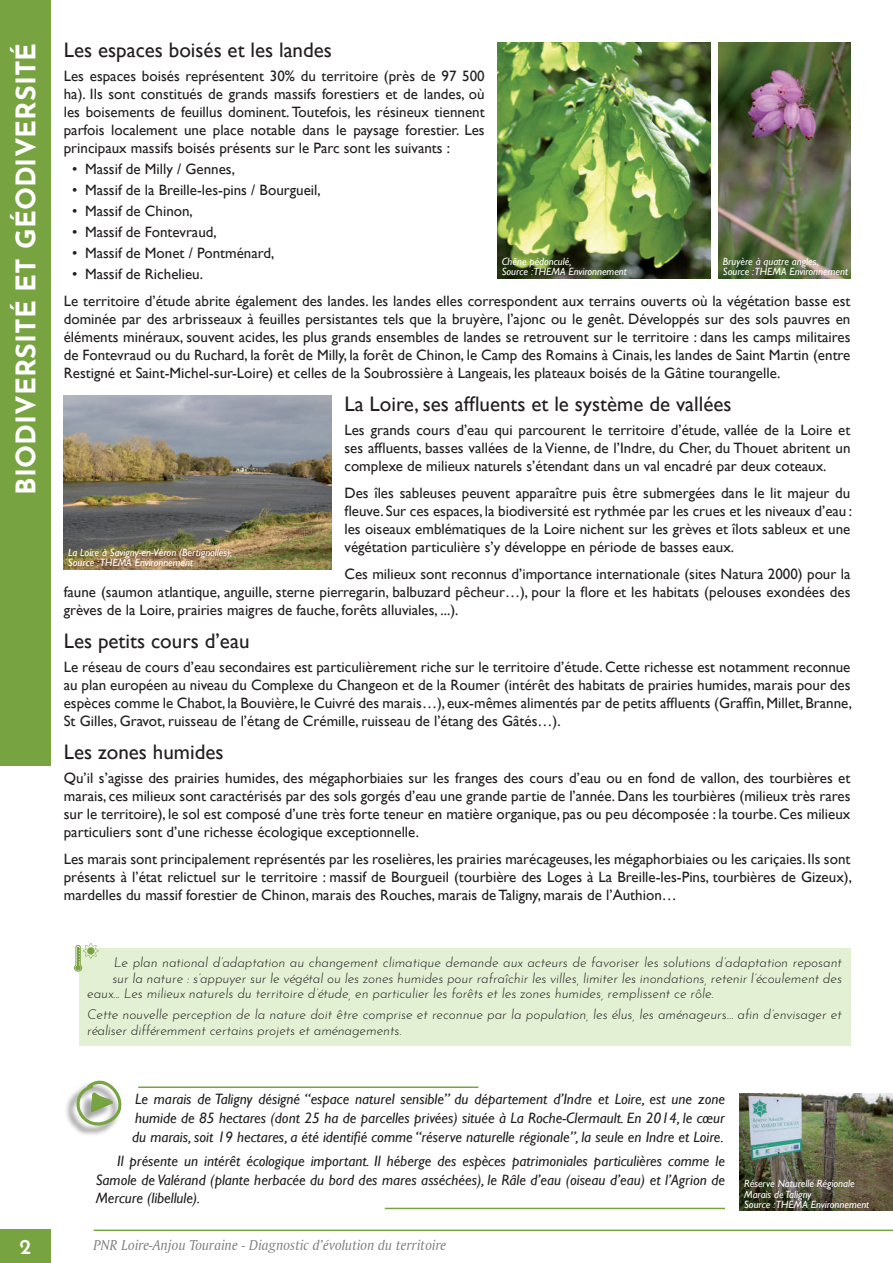
<style>
.page{position:relative;width:893px;height:1263px;background:#fff}
.page>*{position:absolute;margin:0;border:0;box-sizing:border-box;transform-origin:0 0}
.t1{font:700 27px "Josefin Sans";color:#fff}
.t2{font:21px "Gill Sans";color:#231f20}
.t3{font:600 21px "Josefin Sans";color:#fff}
.t4{font:15px/18px "Gill Sans";color:#231f20;text-align:justify}
.t5{font:italic 15px/18.8px "Gill Sans";color:#231f20;text-align:justify}
.t6{font:15px "Amerigo BT Italic A";color:#808285}
.t7{font:italic 300 13.5px/15.8px "Josefin Sans";letter-spacing:-.005em;color:#231f20}
.t8{font:italic 10.5px/10.5px "Gill Sans";color:#fff}
</style>
<div class="page">
<div style="left:0;top:0;width:51px;height:765px;background:#78a341"></div>
<div style="left:0;top:1229px;width:51px;height:34px;background:#78a341"></div>
<hr style="left:94px;top:1229px;width:799px;height:2px;background:#78a341">
<img style="left:497px;top:43px;width:213px;height:236px">
<img style="left:719px;top:43px;width:131px;height:236px">
<div style="left:79px;top:948px;width:771px;height:98px;background:#e4f0d4"></div>
<svg style="left:74px;top:943px;width:25px;height:28px"></svg>
<img style="left:64px;top:395px;width:268px;height:175px">
<img style="left:740px;top:1094px;width:153px;height:117px">
<div style="left:64px;top:1080px;width:57px;height:58px;background:#231f20;opacity:.4"></div>
<svg style="left:76px;top:1080px;width:46px;height:46px"></svg>
<hr style="left:138px;top:1086px;width:340px;height:2px;background:#78a341">
<hr style="left:385px;top:1208px;width:340px;height:1px;background:#78a341">
<h1 class="t1" style="left:2px;top:495px;width:454px;rotate:-90deg">Biodiversité et géodiversité</h1>
<h2 class="t3" style="left:20px;top:1228px;width:13px">2</h2>
<h2 class="t2" style="left:64px;top:38px;width:270px">Les espaces boisés et les landes</h2>
<p class="t4" style="left:64px;top:67px;width:422px">Les espaces boisés représentent 30% du territoire (près de 97 500 ha). Ils sont constitués de grands massifs forestiers et de landes, où les boisements de feuillus dominent. Toutefois, les résineux tiennent parfois localement une place notable dans le paysage forestier. Les principaux massifs boisés présents sur le Parc sont les suivants :</p>
<p class="t4" style="left:85px;top:159px;width:237px;line-height:21px;text-align:left">Massif de Milly / Gennes,<br>Massif de la Breille-les-pins / Bourgueil,<br>Massif de Chinon,<br>Massif de Fontevraud,<br>Massif de Monet / Pontménard,<br>Massif de Richelieu.</p>
<p class="t4" style="left:64px;top:292px;width:788px">Le territoire d’étude abrite également des landes. les landes elles correspondent aux terrains ouverts où la végétation basse est dominée par des arbrisseaux à feuilles persistantes tels que la bruyère, l’ajonc ou le genêt. Développés sur des sols pauvres en éléments minéraux, souvent acides, les plus grands ensembles de landes se retrouvent sur le territoire : dans les camps militaires de Fontevraud ou du Ruchard, la forêt de Milly, la forêt de Chinon, le Camp des Romains à Cinais, les landes de Saint Martin (entre Restigné et Saint-Michel-sur-Loire) et celles de la Soubrossière à Langeais, les plateaux boisés de la Gâtine tourangelle.</p>
<h2 class="t2" style="left:344px;top:392px;width:389px">La Loire, ses affluents et le système de vallées</h2>
<p class="t4" style="left:344px;top:421px;width:508px">Les grands cours d’eau qui parcourent le territoire d’étude, vallée de la Loire et ses affluents, basses vallées de la Vienne, de l’Indre, du Cher, du Thouet abritent un complexe de milieux naturels s’étendant dans un val encadré par deux coteaux.</p>
<p class="t4" style="left:344px;top:484px;width:509px">Des îles sableuses peuvent apparaître puis être submergées dans le lit majeur du fleuve. Sur ces espaces, la biodiversité est rythmée par les crues et les niveaux d’eau : les oiseaux emblématiques de la Loire nichent sur les grèves et îlots sableux et une végétation particulière s’y développe en période de basses eaux.</p>
<p class="t4" style="left:64px;top:565px;width:788px;text-indent:281px">Ces milieux sont reconnus d’importance internationale (sites Natura 2000) pour la faune (saumon atlantique, anguille, sterne pierregarin, balbuzard pêcheur…), pour la flore et les habitats (pelouses exondées des grèves de la Loire, prairies maigres de fauche, forêts alluviales, ...).</p>
<h2 class="t2" style="left:64px;top:629px;width:187px">Les petits cours d’eau</h2>
<p class="t4" style="left:64px;top:658px;width:790px">Le réseau de cours d’eau secondaires est particulièrement riche sur le territoire d’étude. Cette richesse est notamment reconnue au plan européen au niveau du Complexe du Changeon et de la Roumer (intérêt des habitats de prairies humides, marais pour des espèces comme le Chabot, la Bouvière, le Cuivré des marais…), eux-mêmes alimentés par de petits affluents (Graffin, Millet, Branne, St Gilles, Gravot, ruisseau de l’étang de Crémille, ruisseau de l’étang des Gâtés…).</p>
<h2 class="t2" style="left:64px;top:740px;width:161px">Les zones humides</h2>
<p class="t4" style="left:64px;top:769px;width:788px">Qu’il s’agisse des prairies humides, des mégaphorbiaies sur les franges des cours d’eau ou en fond de vallon, des tourbières et marais, ces milieux sont caractérisés par des sols gorgés d’eau une grande partie de l’année. Dans les tourbières (milieux très rares sur le territoire), le sol est composé d’une très forte teneur en matière organique, pas ou peu décomposée : la tourbe. Ces milieux particuliers sont d’une richesse écologique exceptionnelle.</p>
<p class="t4" style="left:64px;top:850px;width:790px">Les marais sont principalement représentés par les roselières, les prairies marécageuses, les mégaphorbiaies ou les cariçaies. Ils sont présents à l’état relictuel sur le territoire : massif de Bourgueil (tourbière des Loges à La Breille-les-Pins, tourbières de Gizeux), mardelles du massif forestier de Chinon, marais des Rouches, marais de Taligny, marais de l’Authion…</p>
<p class="t4" style="left:72px;top:159px;width:7px;line-height:21px">• • • • • •</p>
<p class="t8" style="left:502px;top:256px;width:127px">Chêne pédonculé,<br>Source :THEMA Environnement</p>
<p class="t8" style="left:723px;top:256px;width:127px">Bruyère à quatre angles,<br>Source :THEMA Environnement</p>
<p class="t8" style="left:68px;top:547px;width:166px">La Loire à Savigny-en-Véron (Bertignolles),<br>Source :THEMA Environnement</p>
<p class="t7" style="left:114px;top:953px;width:729px">Le plan national d’adaptation au changement climatique demande aux acteurs de favoriser les solutions d’adaptation reposant</p>
<p class="t7" style="left:112px;top:969px;width:731px">sur la nature : s’appuyer sur le végétal ou les zones humides pour rafraîchir les villes, limiter les inondations, retenir l’écoulement des</p>
<p class="t7" style="left:87px;top:985px;width:628px">eaux... Les milieux naturels du territoire d’étude, en particulier les forêts et les zones humides, remplissent ce rôle.</p>
<p class="t7" style="left:87px;top:1006px;width:756px">Cette nouvelle perception de la nature doit être comprise et reconnue par la population, les élus, les aménageurs… afin d’envisager et réaliser différemment certains projets et aménagements.</p>
<p class="t5" style="left:132px;top:1090px;width:594px">Le marais de Taligny désigné “espace naturel sensible” du département d’Indre et Loire, est une zone humide de 85 hectares (dont 25 ha de parcelles privées) située à La Roche-Clermault. En 2014, le cœur du marais, soit 19 hectares, a été identifié comme “réserve naturelle régionale”, la seule en Indre et Loire.</p>
<p class="t5" style="left:96px;top:1151px;width:631px;text-indent:21px">Il présente un intérêt écologique important. Il héberge des espèces patrimoniales particulières comme le Samole de Valérand (plante herbacée du bord des mares asséchées), le Râle d’eau (oiseau d’eau) et l’Agrion de Mercure (libellule).</p>
<p class="t6" style="left:94px;top:1236px;width:354px">PNR Loire-Anjou Touraine - Diagnostic d’évolution du territoire</p>
<p class="t8" style="left:744px;top:1179px;width:127px">Réserve Naturelle Régionale<br>Marais de Taligny<br>Source :THEMA Environnement</p>
</div>
